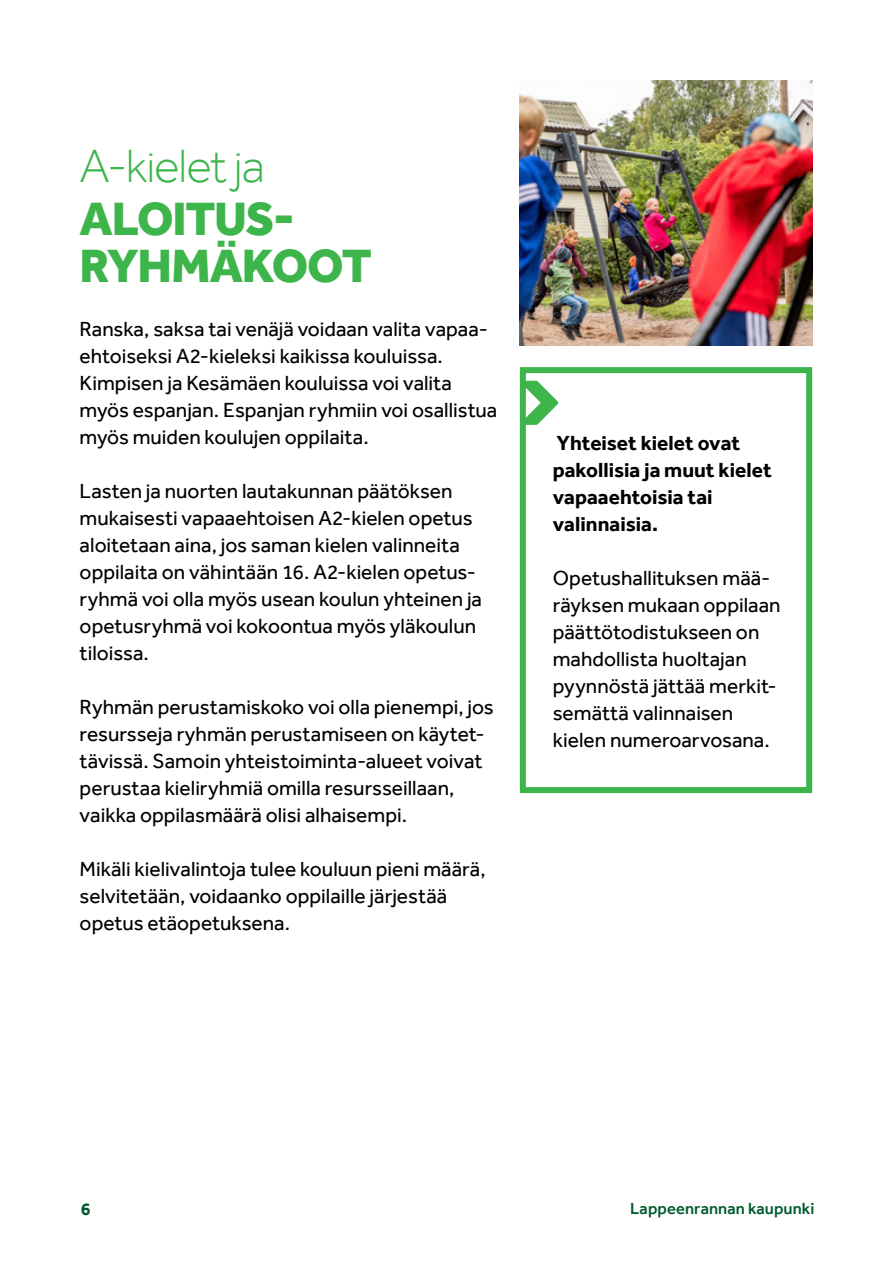
<style>
.page{position:relative;width:893px;height:1263px;background:#fff}
.page>*{position:absolute;margin:0;border:0;box-sizing:border-box;transform-origin:0 0}
.t1{font:800 48px/46.8px "Effra";letter-spacing:-.025em;color:#3db54b}
.t2{font:300 48px "Effra";letter-spacing:-.025em;color:#3db54b}
.t3{font:21px/27px "Effra";color:#000}
.t4{font:700 21px/27px "Effra";color:#000}
.t5{font:700 18px "Effra";color:#005a2c}
.t6{font:500 16.5px "Effra";letter-spacing:.005em;color:#005a2c}
</style>
<div class="page">
<div style="left:520px;top:367px;width:292px;height:426px;border:6px solid #3db54b"></div>
<svg style="left:521px;top:381px;width:37px;height:44px"></svg>
<img style="left:520px;top:81px;width:292px;height:265px">
<h1 class="t2" style="left:80px;top:138px;width:187px">A-kielet ja</h1>
<h1 class="t1" style="left:80px;top:195px;width:294px">ALOITUS-<br>RYHMÄKOOT</h1>
<p class="t3" style="left:80px;top:315px;width:419px">Ranska, saksa tai venäjä voidaan valita vapaa&shy;ehtoiseksi A2-kieleksi kaikissa kouluissa.<br>Kimpisen ja Kesämäen kouluissa voi valita myös espanjan. Espanjan ryhmiin voi osallistua myös muiden koulujen oppilaita.</p>
<p class="t3" style="left:80px;top:477px;width:404px">Lasten ja nuorten lautakunnan päätöksen mukaisesti vapaaehtoisen A2-kielen opetus aloitetaan aina, jos saman kielen valinneita oppilaita on vähintään 16. A2-kielen opetus&shy;ryhmä voi olla myös usean koulun yhteinen ja opetusryhmä voi kokoontua myös yläkoulun tiloissa.</p>
<p class="t3" style="left:80px;top:693px;width:416px">Ryhmän perustamiskoko voi olla pienempi, jos resursseja ryhmän perustamiseen on käytet&shy;tävissä. Samoin yhteistoiminta-alueet voivat perustaa kieliryhmiä omilla resursseillaan, vaikka oppilasmäärä olisi alhaisempi.</p>
<p class="t3" style="left:80px;top:855px;width:408px">Mikäli kielivalintoja tulee kouluun pieni määrä, selvitetään, voidaanko oppilaille järjestää opetus etäopetuksena.</p>
<p class="t4" style="left:553px;top:429px;width:220px">Yhteiset kielet ovat pakollisia ja muut kielet vapaaehtoisia tai valinnaisia.</p>
<p class="t3" style="left:553px;top:564px;width:229px">Opetushallituksen mää&shy;räyksen mukaan oppilaan päättötodistukseen on mahdollista huoltajan pyynnöstä jättää merkit&shy;semättä valinnaisen kielen numeroarvosana.</p>
<p class="t5" style="left:81px;top:1199px;width:11px">6</p>
<p class="t6" style="left:630px;top:1199px;width:186px">Lappeenrannan kaupunki</p>
</div>
